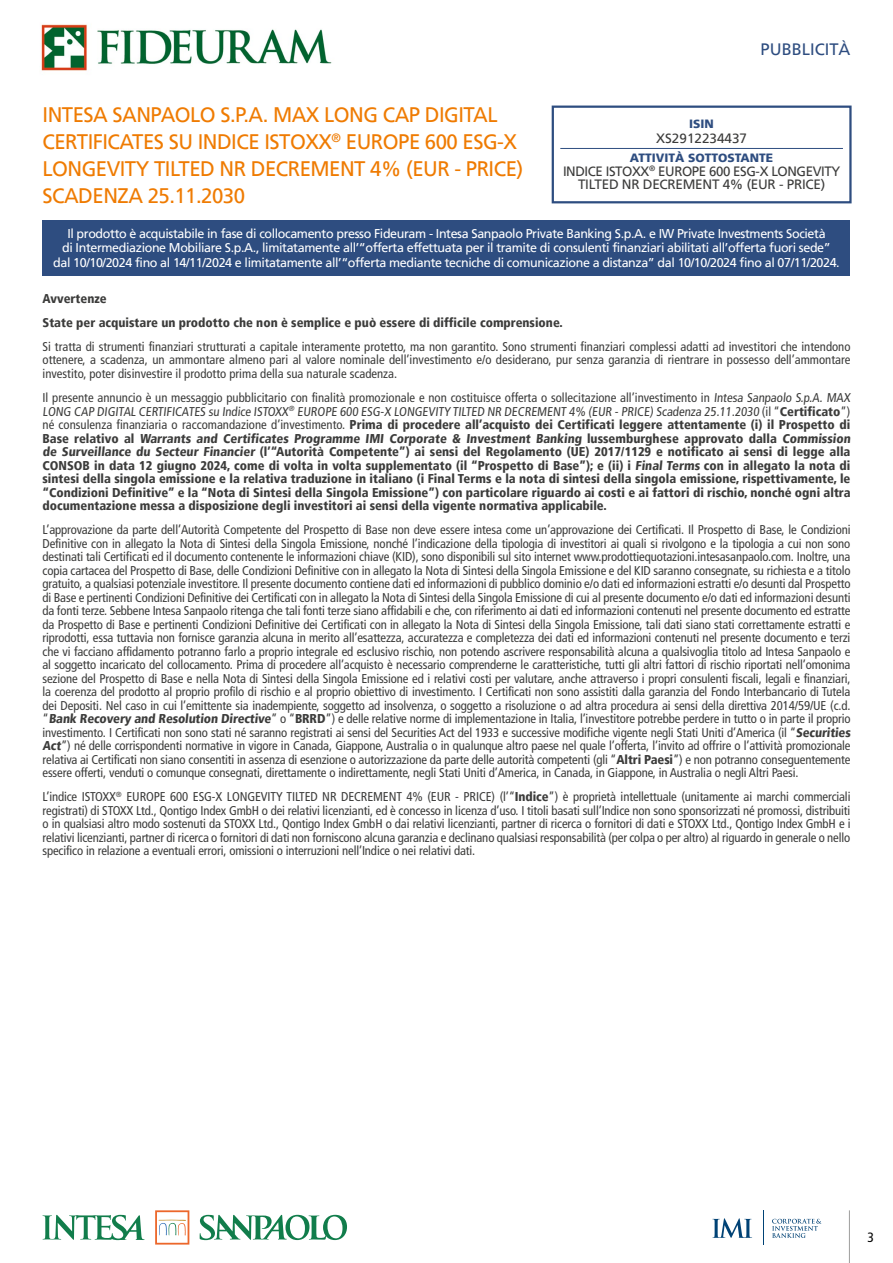
<style>
.page{position:relative;width:893px;height:1263px;background:#fff}
.page>*{position:absolute;margin:0;border:0;box-sizing:border-box;transform-origin:0 0}
.t1{font:21px/27px "Frutiger LT";letter-spacing:-.025em;color:#ef7b02}
.t2{font:16.5px "Frutiger LT";color:#2e4d80}
.t3{font:13.5px/13.5px "Frutiger LT";letter-spacing:-.02em;color:#3c3c3b;text-align:center}
.t4{font:13.5px "Frutiger LT";color:#3c3c3b}
.t5{font:condensed 13.5px "Frutiger LT Std";color:#000}
.t6{font:condensed 12.75px/13.5px "Frutiger LT";letter-spacing:-.01em;color:#3c3c3b;text-align:justify}
.t7{font:900 condensed 12.75px/13.5px "Frutiger LT";color:#3c3c3b}
.t8{font:12.75px/14.2px "Frutiger LT";letter-spacing:-.03em;color:#fff;text-align:center}
.t9{font:900 12px "Frutiger LT";color:#2e4d80}
.s1{font-weight:400}
.s2{font-weight:900}
</style>
<div class="page">
<hr style="left:849px;top:1210px;width:1px;height:53px;background:#9d9d9c">
<svg style="left:200px;top:1214px;width:147px;height:26px"></svg>
<svg style="left:43px;top:1214px;width:102px;height:26px"></svg>
<svg style="left:155px;top:1210px;width:34px;height:34px"></svg>
<svg style="left:772px;top:1219px;width:50px;height:19px"></svg>
<hr style="left:763px;top:1210px;width:1px;height:34px;background:#004275">
<svg style="left:712px;top:1218px;width:40px;height:20px"></svg>
<img style="left:41px;top:24px;width:291px;height:47px">
<div style="left:552px;top:106px;width:300px;height:97px;border:2px solid #2e4d80"></div>
<hr style="left:560px;top:148px;width:283px;height:1px;background:#2e4d80">
<div style="left:43px;top:220px;width:807px;height:55px;background:#2e4d80"></div>
<p class="t2" style="left:761px;top:39px;width:91px">PUBBLICITÀ</p>
<h1 class="t1" style="left:43px;top:102px;width:482px">INTESA SANPAOLO S.P.A. MAX LONG CAP DIGITAL CERTIFICATES SU INDICE ISTOXX<sup>®</sup> EUROPE 600 ESG-X LONGEVITY TILTED NR DECREMENT 4% (EUR - PRICE)<br>SCADENZA 25.11.2030</h1>
<p class="t8" style="left:53px;top:227px;width:788px">Il prodotto è acquistabile in fase di collocamento presso Fideuram - Intesa Sanpaolo Private Banking S.p.A. e IW Private Investments Società<br>di Intermediazione Mobiliare S.p.A., limitatamente all’“offerta effettuata per il tramite di consulenti finanziari abilitati all’offerta fuori sede” dal 10/10/2024 fino al 14/11/2024 e limitatamente all’“offerta mediante tecniche di comunicazione a distanza” dal 10/10/2024 fino al 07/11/2024.</p>
<p class="t9" style="left:689px;top:117px;width:26px">ISIN</p>
<p class="t4" style="left:656px;top:130px;width:92px">XS2912234437</p>
<p class="t9" style="left:630px;top:151px;width:145px">ATTIVITÀ SOTTOSTANTE</p>
<p class="t3" style="left:563px;top:165px;width:279px">INDICE ISTOXX<sup>®</sup> EUROPE 600 ESG-X LONGEVITY<br>TILTED NR DECREMENT 4% (EUR - PRICE)</p>
<p class="t7" style="left:43px;top:286px;width:522px;line-height:24.2px">Avvertenze<br>State per acquistare un prodotto che non è semplice e può essere di difficile comprensione.</p>
<p class="t6" style="left:43px;top:340px;width:809px">Si tratta di strumenti finanziari strutturati a capitale interamente protetto, ma non garantito. Sono strumenti finanziari complessi adatti ad investitori che intendono ottenere, a scadenza, un ammontare almeno pari al valore nominale dell’investimento e/o desiderano, pur senza garanzia di rientrare in possesso dell’ammontare investito, poter disinvestire il prodotto prima della sua naturale scadenza.</p>
<p class="t7" style="left:43px;top:391px;width:811px"><span class="s1">Il presente annuncio è un messaggio pubblicitario con finalità promozionale e non costituisce offerta o sollecitazione all’investimento in Intesa Sanpaolo S.p.A. MAX LONG CAP DIGITAL CERTIFICATES su Indice ISTOXX</span><sup>®</sup> <span class="s1">EUROPE 600 ESG-X LONGEVITY TILTED NR DECREMENT 4% (EUR - PRICE) Scadenza 25.11.2030 (il “</span>Certificato<span class="s1">”) né consulenza finanziaria o raccomandazione d’investimento.</span> Prima di procedere all’acquisto dei Certificati leggere attentamente (i) il Prospetto di Base relativo al Warrants and Certificates Programme IMI Corporate &amp; Investment Banking lussemburghese approvato dalla Commission de Surveillance du Secteur Financier (l’“Autorità Competente”) ai sensi del Regolamento (UE) 2017/1129 e notificato ai sensi di legge alla CONSOB in data 12 giugno 2024, come di volta in volta supplementato (il “Prospetto di Base”); e (ii) i Final Terms con in allegato la nota di sintesi della singola emissione e la relativa traduzione in italiano (i Final Terms e la nota di sintesi della singola emissione, rispettivamente, le “Condizioni Definitive” e la “Nota di Sintesi della Singola Emissione”) con particolare riguardo ai costi e ai fattori di rischio, nonché ogni altra documentazione messa a disposizione degli investitori ai sensi della vigente normativa applicabile.</p>
<p class="t6" style="left:43px;top:523px;width:811px;text-align:left">L’approvazione da parte dell’Autorità Competente del Prospetto di Base non deve essere intesa come un’approvazione dei Certificati. Il Prospetto di Base, le Condizioni Definitive con in allegato la Nota di Sintesi della Singola Emissione, nonché l’indicazione della tipologia di investitori ai quali si rivolgono e la tipologia a cui non sono destinati tali Certificati ed il documento contenente le informazioni chiave (KID), sono disponibili sul sito internet www.prodottiequotazioni.intesasanpaolo.com. Inoltre, una copia cartacea del Prospetto di Base, delle Condizioni Definitive con in allegato la Nota di Sintesi della Singola Emissione e del KID saranno consegnate, su richiesta e a titolo gratuito, a qualsiasi potenziale investitore. Il presente documento contiene dati ed informazioni di pubblico dominio e/o dati ed informazioni estratti e/o desunti dal Prospetto di Base e pertinenti Condizioni Definitive dei Certificati con in allegato la Nota di Sintesi della Singola Emissione di cui al presente documento e/o dati ed informazioni desunti da fonti terze. Sebbene Intesa Sanpaolo ritenga che tali fonti terze siano affidabili e che, con riferimento ai dati ed informazioni contenuti nel presente documento ed estratte da Prospetto di Base e pertinenti Condizioni Definitive dei Certificati con in allegato la Nota di Sintesi della Singola Emissione, tali dati siano stati correttamente estratti e riprodotti, essa tuttavia non fornisce garanzia alcuna in merito all’esattezza, accuratezza e completezza dei dati ed informazioni contenuti nel presente documento e terzi che vi facciano affidamento potranno farlo a proprio integrale ed esclusivo rischio, non potendo ascrivere responsabilità alcuna a qualsivoglia titolo ad Intesa Sanpaolo e al soggetto incaricato del collocamento. Prima di procedere all’acquisto è necessario comprenderne le caratteristiche, tutti gli altri fattori di rischio riportati nell’omonima sezione del Prospetto di Base e nella Nota di Sintesi della Singola Emissione ed i relativi costi per valutare, anche attraverso i propri consulenti fiscali, legali e finanziari, la coerenza del prodotto al proprio profilo di rischio e al proprio obiettivo di investimento. I Certificati non sono assistiti dalla garanzia del Fondo Interbancario di Tutela dei Depositi. Nel caso in cui l’emittente sia inadempiente, soggetto ad insolvenza, o soggetto a risoluzione o ad altra procedura ai sensi della direttiva 2014/59/UE (c.d. “<span class="s2">Bank Recovery and Resolution Directive</span>” o “<span class="s2">BRRD</span>”) e delle relative norme di implementazione in Italia, l’investitore potrebbe perdere in tutto o in parte il proprio investimento. I Certificati non sono stati né saranno registrati ai sensi del Securities Act del 1933 e successive modifiche vigente negli Stati Uniti d’America (il “<span class="s2">Securities Act</span>”) né delle corrispondenti normative in vigore in Canada, Giappone, Australia o in qualunque altro paese nel quale l’offerta, l’invito ad offrire o l’attività promozionale relativa ai Certificati non siano consentiti in assenza di esenzione o autorizzazione da parte delle autorità competenti (gli “<span class="s2">Altri Paesi</span>”) e non potranno conseguentemente essere offerti, venduti o comunque consegnati, direttamente o indirettamente, negli Stati Uniti d’America, in Canada, in Giappone, in Australia o negli Altri Paesi.</p>
<p class="t6" style="left:43px;top:790px;width:810px">L’indice ISTOXX<sup>®</sup> EUROPE 600 ESG-X LONGEVITY TILTED NR DECREMENT 4% (EUR - PRICE) (l’“<span class="s2">Indice</span>”) è proprietà intellettuale (unitamente ai marchi commerciali registrati) di STOXX Ltd., Qontigo Index GmbH o dei relativi licenzianti, ed è concesso in licenza d’uso. I titoli basati sull’Indice non sono sponsorizzati né promossi, distribuiti o in qualsiasi altro modo sostenuti da STOXX Ltd., Qontigo Index GmbH o dai relativi licenzianti, partner di ricerca o fornitori di dati e STOXX Ltd., Qontigo Index GmbH e i relativi licenzianti, partner di ricerca o fornitori di dati non forniscono alcuna garanzia e declinano qualsiasi responsabilità (per colpa o per altro) al riguardo in generale o nello specifico in relazione a eventuali errori, omissioni o interruzioni nell’Indice o nei relativi dati.</p>
<p class="t5" style="left:868px;top:1229px;width:8px">3</p>
</div>
